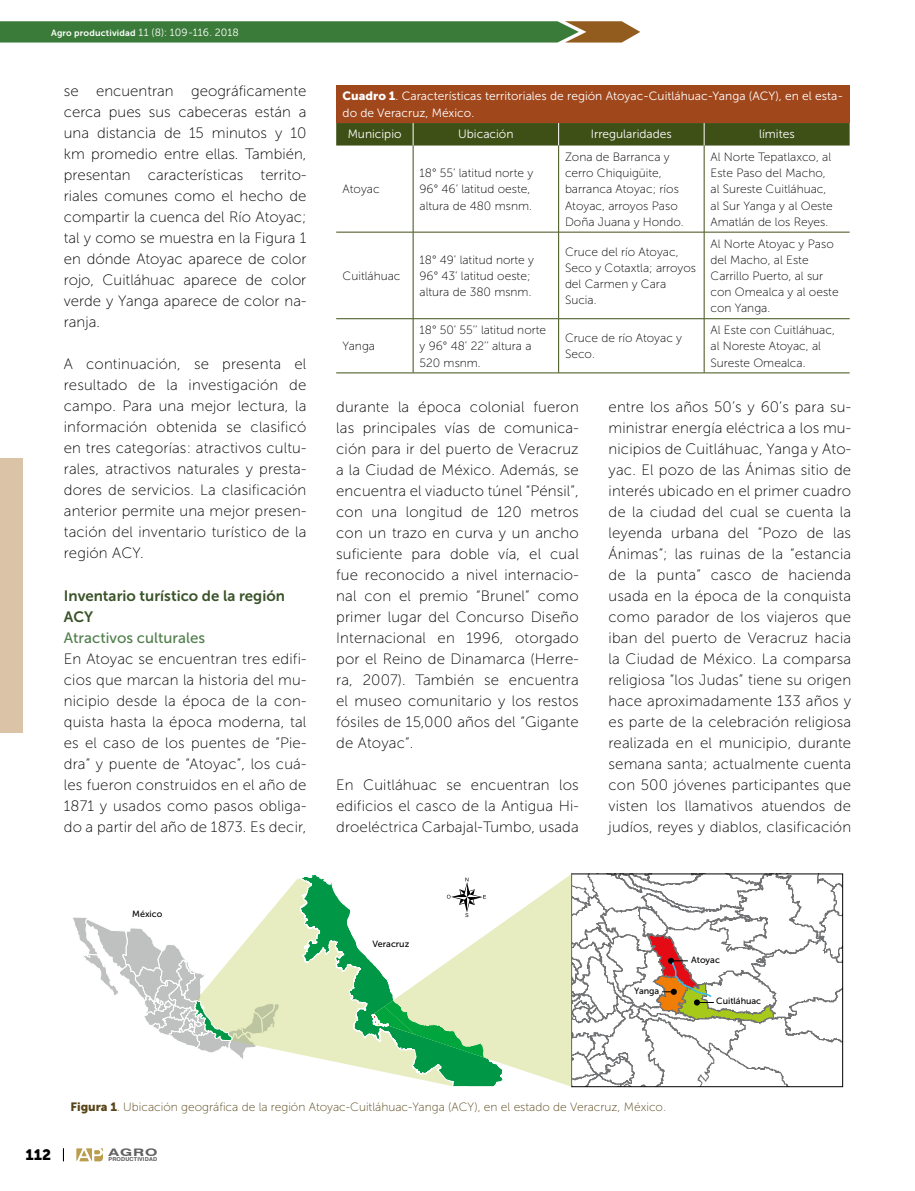
<style>
.page{position:relative;width:915px;height:1191px;background:#fff}
.page>*{position:absolute;margin:0;border:0;box-sizing:border-box;transform-origin:0 0}
.t1{font:15px/21px "Museo Sans 100";letter-spacing:.01em;color:#000;text-align:justify}
.t2{font:15px/21px "Museo Sans 700";color:#3a5329}
.t3{font:15px "Museo Sans 500";color:#517e4d}
.t4{font:15px "Museo Sans 900";color:#000}
.t5{font:300 13.5px "The Sans 3";color:#fff}
.t6{font:12px/16.2px "Museo Sans 100";color:#000}
.t7{font:12px/16.2px "Museo Sans 300";color:#fff}
.t8{font:12px "Museo Sans 100";color:#584518}
.t9{font:10.5px "Museo Sans 300";letter-spacing:.01em;color:#fff}
.t10{font:700 10.35px "Swiss 721 BT";color:#000;scale:1.52 1}
.t11{font:9px "Museo Sans 500";color:#000}
.t12{font:700 5.4px "Swiss 721 BT";letter-spacing:.03em;color:#000}
.s1{font-family:"Museo Sans 700";font-size:9px}
.s2{font-family:"Museo Sans 900"}
</style>
<div class="page">
<svg style="left:77px;top:1148px;width:26px;height:13px"></svg>
<svg style="left:63px;top:1148px;width:1px;height:13px"></svg>
<div style="left:0;top:458px;width:22px;height:275px;background:#dac3a7"></div>
<svg style="left:0;top:21px;width:640px;height:22px;background:#4d8042"></svg>
<div style="left:336px;top:85px;width:513px;height:38px;background:#a0471c"></div>
<div style="left:336px;top:123px;width:513px;height:22px;background:#3f5016"></div>
<hr style="left:412px;top:145px;width:1px;height:87px;background:#3f5016">
<hr style="left:558px;top:145px;width:1px;height:87px;background:#3f5016">
<hr style="left:703px;top:145px;width:1px;height:87px;background:#3f5016">
<hr style="left:336px;top:232px;width:77px;height:1px;background:#3f5016">
<hr style="left:413px;top:232px;width:145px;height:1px;background:#3f5016">
<hr style="left:412px;top:232px;width:1px;height:86px;background:#3f5016">
<hr style="left:558px;top:232px;width:146px;height:1px;background:#3f5016">
<hr style="left:558px;top:232px;width:1px;height:86px;background:#3f5016">
<hr style="left:704px;top:232px;width:145px;height:1px;background:#3f5016">
<hr style="left:703px;top:232px;width:1px;height:86px;background:#3f5016">
<hr style="left:336px;top:318px;width:77px;height:1px;background:#3f5016">
<hr style="left:413px;top:318px;width:145px;height:1px;background:#3f5016">
<hr style="left:412px;top:319px;width:1px;height:54px;background:#3f5016">
<hr style="left:558px;top:318px;width:146px;height:1px;background:#3f5016">
<hr style="left:558px;top:319px;width:1px;height:54px;background:#3f5016">
<hr style="left:704px;top:318px;width:145px;height:1px;background:#3f5016">
<hr style="left:703px;top:319px;width:1px;height:54px;background:#3f5016">
<hr style="left:336px;top:373px;width:77px;height:1px;background:#3f5016">
<hr style="left:413px;top:373px;width:145px;height:1px;background:#3f5016">
<hr style="left:558px;top:373px;width:146px;height:1px;background:#3f5016">
<hr style="left:704px;top:373px;width:145px;height:1px;background:#3f5016">
<svg style="left:266px;top:879px;width:31px;height:175px;fill:#e7edc1"></svg>
<svg style="left:297px;top:875px;width:197px;height:212px"></svg>
<svg style="left:73px;top:916px;width:207px;height:143px"></svg>
<svg style="left:371px;top:874px;width:471px;height:212px"></svg>
<p class="t5" style="left:51px;top:21px;width:274px">Biofertilizantes y producción de caña de azúcar</p>
<p class="t9" style="left:51px;top:27px;width:189px"><span class="s1">Agro productividad</span> 11 (8): 109-116. 2018</p>
<p class="t1" style="left:64px;top:81px;width:244px">se encuentran geográficamente cerca pues sus cabeceras están a una distancia de 15 minutos y 10 km promedio entre ellas. También, presentan características territo&shy;riales comunes como el hecho de compartir la cuenca del Río Atoyac; tal y como se muestra en la Figura 1 en dónde Atoyac aparece de color rojo, Cuitláhuac aparece de color verde y Yanga aparece de color na&shy;ranja.</p>
<p class="t1" style="left:64px;top:354px;width:244px">A continuación, se presenta el resultado de la investigación de campo. Para una mejor lectura, la información obtenida se clasificó en tres categorías: atractivos cultu&shy;rales, atractivos naturales y presta&shy;dores de servicios. La clasificación anterior permite una mejor presen&shy;tación del inventario turístico de la región ACY.</p>
<p class="t2" style="left:64px;top:585px;width:222px">Inventario turístico de la región<br>ACY</p>
<p class="t3" style="left:64px;top:629px;width:143px">Atractivos culturales</p>
<p class="t1" style="left:64px;top:648px;width:244px">En Atoyac se encuentran tres edifi&shy;cios que marcan la historia del mu&shy;nicipio desde la época de la con&shy;quista hasta la época moderna, tal es el caso de los puentes de “Pie&shy;dra” y puente de “Atoyac”, los cuá&shy;les fueron construidos en el año de 1871 y usados como pasos obliga&shy;do a partir del año de 1873. Es decir,</p>
<p class="t7" style="left:342px;top:88px;width:502px"><span class="s2">Cuadro 1</span>. Características territoriales de región Atoyac-Cuitláhuac-Yanga (ACY), en el esta&shy;do de Veracruz, México.</p>
<p class="t7" style="left:347px;top:126px;width:55px">Municipio</p>
<p class="t7" style="left:458px;top:126px;width:57px">Ubicación</p>
<p class="t7" style="left:590px;top:126px;width:83px">Irregularidades</p>
<p class="t7" style="left:758px;top:126px;width:37px">límites</p>
<p class="t6" style="left:342px;top:181px;width:39px">Atoyac</p>
<p class="t6" style="left:342px;top:268px;width:59px">Cuitláhuac</p>
<p class="t6" style="left:419px;top:165px;width:115px">18° 55’ latitud norte y<br>96° 46’ latitud oeste, altura de 480 msnm.</p>
<p class="t6" style="left:565px;top:149px;width:120px">Zona de Barranca y cerro Chiquigüite, barranca Atoyac; ríos<br>Atoyac, arroyos Paso<br>Doña Juana y Hondo.</p>
<p class="t6" style="left:710px;top:149px;width:124px">Al Norte Tepatlaxco, al<br>Este Paso del Macho, al Sureste Cuitláhuac, al Sur Yanga y al Oeste<br>Amatlán de los Reyes.</p>
<p class="t6" style="left:419px;top:252px;width:116px">18° 49’ latitud norte y<br>96° 43’ latitud oeste; altura de 380 msnm.</p>
<p class="t6" style="left:565px;top:243px;width:133px">Cruce del río Atoyac,<br>Seco y Cotaxtla; arroyos del Carmen y Cara<br>Sucia.</p>
<p class="t6" style="left:710px;top:235px;width:130px">Al Norte Atoyac y Paso del Macho, al Este<br>Carrillo Puerto, al sur con Omealca y al oeste con Yanga.</p>
<p class="t6" style="left:419px;top:322px;width:128px">18° 50’ 55’’ latitud norte y 96° 48’ 22’’ altura a<br>520 msnm.</p>
<p class="t6" style="left:565px;top:330px;width:119px">Cruce de río Atoyac y<br>Seco.</p>
<p class="t6" style="left:710px;top:322px;width:126px">Al Este con Cuitláhuac, al Noreste Atoyac, al<br>Sureste Omealca.</p>
<p class="t1" style="left:608px;top:397px;width:244px">entre los años 50’s y 60’s para su&shy;ministrar energía eléctrica a los mu&shy;nicipios de Cuitláhuac, Yanga y Ato&shy;yac. El pozo de las Ánimas sitio de interés ubicado en el primer cuadro de la ciudad del cual se cuenta la leyenda urbana del “Pozo de las Ánimas”; las ruinas de la “estancia de la punta” casco de hacienda usada en la época de la conquista como parador de los viajeros que iban del puerto de Veracruz hacia la Ciudad de México. La comparsa religiosa “los Judas” tiene su origen hace aproximadamente 133 años y es parte de la celebración religiosa realizada en el municipio, durante semana santa; actualmente cuenta con 500 jóvenes participantes que visten los llamativos atuendos de judíos, reyes y diablos, clasificación</p>
<p class="t6" style="left:342px;top:338px;width:34px">Yanga</p>
<p class="t1" style="left:336px;top:397px;width:244px">durante la época colonial fueron las principales vías de comunica&shy;ción para ir del puerto de Veracruz a la Ciudad de México. Además, se encuentra el viaducto túnel “Pénsil”, con una longitud de 120 metros con un trazo en curva y un ancho suficiente para doble vía, el cual fue reconocido a nivel internacio&shy;nal con el premio “Brunel” como primer lugar del Concurso Diseño Internacional en 1996, otorgado por el Reino de Dinamarca (Herre&shy;ra, 2007). También se encuentra el museo comunitario y los restos fósiles de 15,000 años del “Gigante de Atoyac”.</p>
<p class="t1" style="left:336px;top:775px;width:244px">En Cuitláhuac se encuentran los edificios el casco de la Antigua Hi&shy;droeléctrica Carbajal-Tumbo, usada</p>
<p class="t11" style="left:132px;top:909px;width:32px">México</p>
<p class="t11" style="left:372px;top:939px;width:38px">Veracruz</p>
<p class="t11" style="left:634px;top:986px;width:27px">Yanga</p>
<p class="t11" style="left:691px;top:955px;width:30px">Atoyac</p>
<p class="t11" style="left:716px;top:996px;width:46px">Cuitláhuac</p>
<p class="t8" style="left:70px;top:1101px;width:596px"><span class="s2">Figura 1</span>. Ubicación geográfica de la región Atoyac-Cuitláhuac-Yanga (ACY), en el estado de Veracruz, México.</p>
<p class="t4" style="left:25px;top:1146px;width:27px">112</p>
<p class="t10" style="left:108px;top:1145px;width:34px">AGRO</p>
<p class="t12" style="left:108px;top:1155px;width:50px">PRODUCTIVIDAD</p>
</div>
